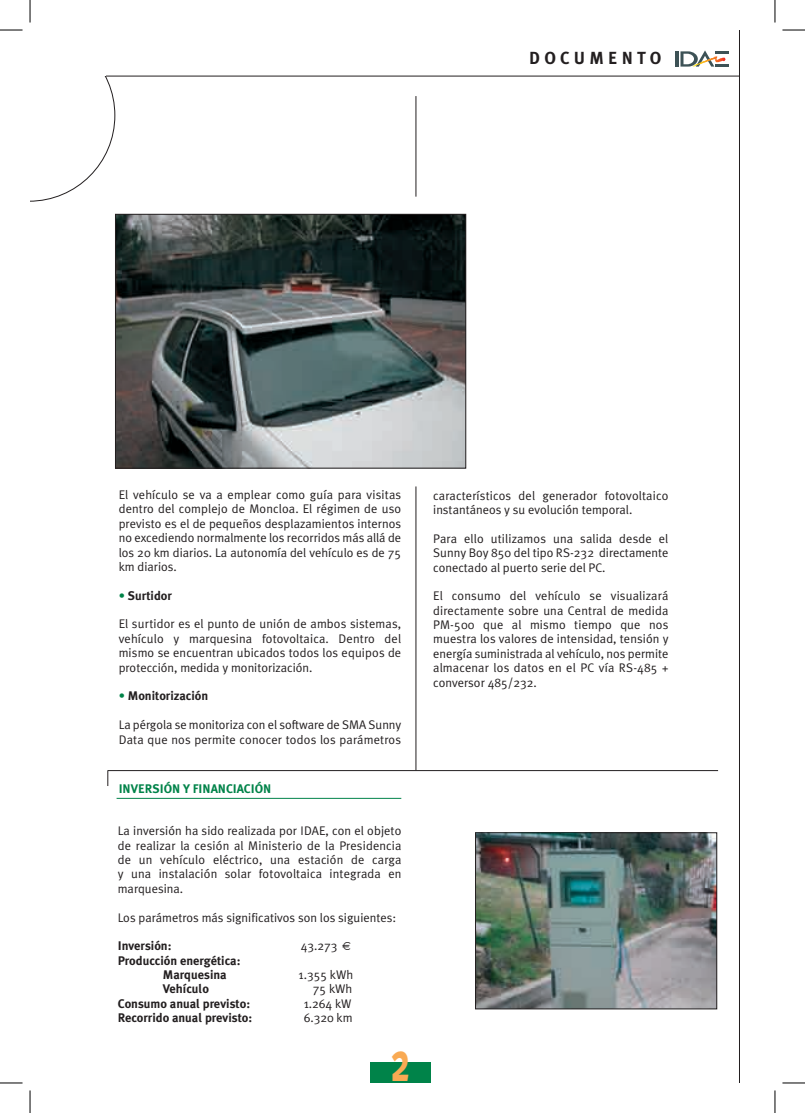
<style>
.page{position:relative;width:805px;height:1113px;background:#fff}
.page>*{position:absolute;margin:0;border:0;box-sizing:border-box;transform-origin:0 0}
.t1{font:700 56.25px "Meta Plus";color:#f9aa53;scale:.63 1}
.t2{font:700 17.5px "Meta Plus";letter-spacing:.25em;color:#231f20}
.t3{font:12.5px/14.4px "Meta Plus Normal";color:#231f20;text-align:justify}
.t4{font:700 12.5px "Meta Plus";color:#231f20}
.t5{font:700 12.5px "Meta Plus";color:#008349}
.s1{color:#008348}
.s2{font-family:"Textile"}
</style>
<div class="page">
<div style="left:370px;top:1061px;width:60px;height:21px;background:#008349"></div>
<hr style="left:415px;top:486px;width:1px;height:284px;background:#231f20">
<hr style="left:415px;top:96px;width:1px;height:101px;background:#231f20">
<hr style="left:108px;top:770px;width:609px;height:1px;background:#231f20">
<svg style="left:107px;top:770px;width:1px;height:16px"></svg>
<hr style="left:738px;top:30px;width:1px;height:1052px;background:#231f20">
<hr style="left:105px;top:76px;width:634px;height:1px;background:#231f20">
<hr style="left:714px;top:51px;width:14px;height:3px;background:#3d5256">
<hr style="left:675px;top:51px;width:3px;height:16px;background:#3d5256">
<hr style="left:116px;top:798px;width:285px;height:1px;background:#008349">
<svg style="left:30px;top:0;width:1px;height:23px"></svg>
<svg style="left:0;top:30px;width:22px;height:1px"></svg>
<svg style="left:774px;top:0;width:1px;height:23px"></svg>
<svg style="left:782px;top:30px;width:22px;height:1px"></svg>
<svg style="left:30px;top:1090px;width:1px;height:22px"></svg>
<svg style="left:0;top:1082px;width:22px;height:1px"></svg>
<svg style="left:774px;top:1090px;width:1px;height:22px"></svg>
<svg style="left:782px;top:1082px;width:22px;height:1px"></svg>
<hr style="left:714px;top:64px;width:14px;height:3px;background:#3d5256">
<svg style="left:680px;top:50px;width:44px;height:17px"></svg>
<img style="left:117px;top:216px;width:347px;height:250px">
<div style="left:115px;top:214px;width:351px;height:254px;border:1px solid #231f20"></div>
<svg style="left:30px;top:75px;width:85px;height:126px"></svg>
<div style="left:30px;top:30px;width:75px;height:46px;background:#fff"></div>
<img style="left:477px;top:834px;width:237px;height:173px">
<div style="left:475px;top:832px;width:241px;height:177px;border:1px solid #231f20"></div>
<h3 class="t2" style="left:529px;top:47px;width:133px">DOCUMENTO</h3>
<p class="t3" style="left:119px;top:487px;width:284px">El vehículo se va a emplear como guía para visitas dentro del complejo de Moncloa. El régimen de uso previsto es el de pequeños desplazamientos internos no excediendo normalmente los recorridos más allá de los 20 km diarios. La autonomía del vehículo es de 75 km diarios.</p>
<p class="t4" style="left:119px;top:588px;width:55px"><span class="s1">•</span> Surtidor</p>
<p class="t3" style="left:119px;top:616px;width:284px">El surtidor es el punto de unión de ambos sistemas, vehículo y marquesina fotovoltaica. Dentro del mismo se encuentran ubicados todos los equipos de protección, medida y monitorización.</p>
<p class="t4" style="left:119px;top:688px;width:91px"><span class="s1">•</span> Monitorización</p>
<p class="t3" style="left:119px;top:717px;width:284px">La pérgola se monitoriza con el software de SMA Sunny<br>Data que nos permite conocer todos los parámetros</p>
<p class="t5" style="left:119px;top:781px;width:154px">INVERSIÓN Y FINANCIACIÓN</p>
<p class="t3" style="left:118px;top:823px;width:285px">La inversión ha sido realizada por IDAE, con el objeto de realizar la cesión al Ministerio de la Presidencia de un vehículo eléctrico, una estación de carga y una instalación solar fotovoltaica integrada en marquesina.</p>
<p class="t3" style="left:118px;top:909px;width:280px">Los parámetros más significativos son los siguientes:</p>
<p class="t4" style="left:118px;top:938px;width:55px">Inversión:</p>
<p class="t3" style="left:301px;top:938px;width:52px">43.273 <span class="s2">€</span></p>
<p class="t4" style="left:118px;top:953px;width:124px">Producción energética:</p>
<p class="t4" style="left:163px;top:967px;width:65px">Marquesina</p>
<p class="t3" style="left:298px;top:967px;width:56px">1.355 kWh</p>
<p class="t4" style="left:163px;top:981px;width:48px">Vehículo</p>
<p class="t3" style="left:313px;top:981px;width:41px">75 kWh</p>
<p class="t4" style="left:118px;top:996px;width:134px">Consumo anual previsto:</p>
<p class="t3" style="left:303px;top:996px;width:49px">1.264 kW</p>
<p class="t4" style="left:118px;top:1010px;width:136px">Recorrido anual previsto:</p>
<p class="t3" style="left:303px;top:1010px;width:50px">6.320 km</p>
<p class="t1" style="left:390px;top:1028px;width:32px">2</p>
<p class="t3" style="left:433px;top:488px;width:236px">característicos del generador fotovoltaico instantáneos y su evolución temporal.</p>
<p class="t3" style="left:433px;top:531px;width:237px">Para ello utilizamos una salida desde el Sunny Boy 850 del tipo RS-232 directamente conectado al puerto serie del PC.</p>
<p class="t3" style="left:433px;top:588px;width:237px">El consumo del vehículo se visualizará directamente sobre una Central de medida PM-500 que al mismo tiempo que nos muestra los valores de intensidad, tensión y energía suministrada al vehículo, nos permite almacenar los datos en el PC vía RS-485 + conversor 485/232.</p>
</div>
